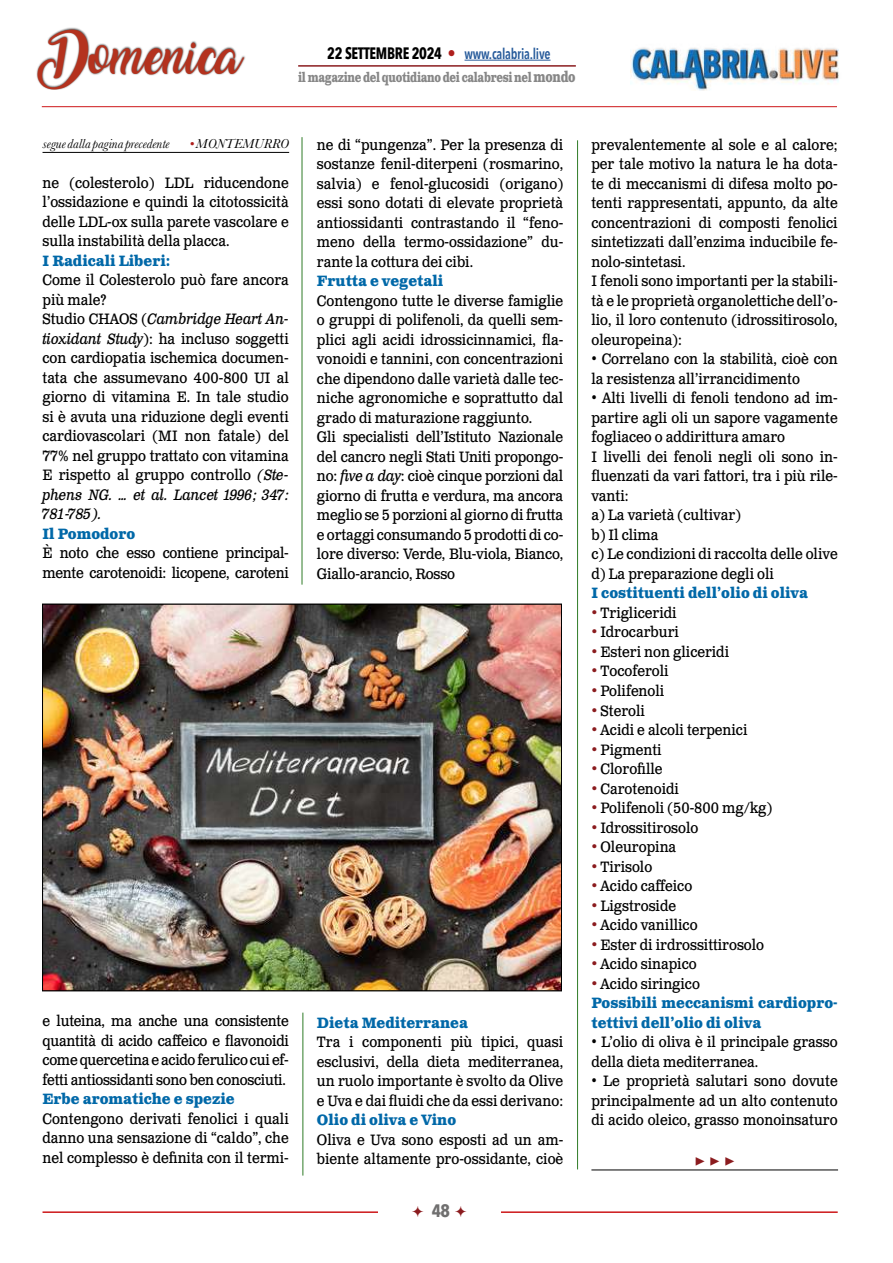
<style>
.page{position:relative;width:893px;height:1263px;background:#fff}
.page>*{position:absolute;margin:0;border:0;box-sizing:border-box;transform-origin:0 0}
.t1{font:33px "Amarillo";color:#b4321e}
.t2{font:700 18px "Minion Pro";color:#8b1c1f}
.t3{font:700 18px "Avenir Next Condensed";color:#706f6f}
.t4{font:15px/19.5px "Clarendon Text Pro";color:#000;scale:.9 1}
.t5{font:700 15px/19.5px "Clarendon Text Pro";color:#0068a8;scale:.9 1}
.t6{font:15px/19.5px "Clarendon Text Pro";letter-spacing:-.02em;color:#000;scale:.9 1}
.t7{font:600 15px "Avenir Next Condensed";letter-spacing:-.02em;color:#275b9b;scale:.9 1}
.t8{font:700 13.5px "Clarendon Text Pro";letter-spacing:-.03em;color:#878787;scale:.75 1}
.t9{font:italic 13.5px "Baskerville";color:#000}
.s1{font-weight:700;font-size:16.5px;color:#000}
.s2{font-family:"Clarendon Text Pro";font-weight:700;font-size:16.5px;color:#af1f1d}
.s3{font-size:15px}
.s4{color:#af1f1d}
.s5{font-style:italic}
.s6{color:#8b1c1f}
.s7{font-weight:400;color:#8b1c1f}
.s8{font-weight:400;color:#000}
</style>
<div class="page">
<hr style="left:465px;top:60px;width:86px;height:1px;background:#275b9b">
<hr style="left:298px;top:65px;width:278px;height:2px;background:#8b1c1f">
<img style="left:631px;top:47px;width:208px;height:44px">
<hr style="left:42px;top:106px;width:795px;height:1px;background:#cd1719">
<div style="left:36px;top:27px;width:210px;height:63px;background:#000;opacity:.75"></div>
<hr style="left:43px;top:1211px;width:795px;height:2px;background:#cd1719">
<div style="left:378px;top:1199px;width:122px;height:29px;background:#fff"></div>
<hr style="left:43px;top:152px;width:246px;height:1px;background:#000">
<img style="left:45px;top:606px;width:514px;height:383px">
<hr style="left:591px;top:1170px;width:247px;height:1px;background:#000">
<hr style="left:577px;top:140px;width:1px;height:1029px;background:#2f7b27">
<hr style="left:302px;top:137px;width:1px;height:448px;background:#2f7b27">
<hr style="left:303px;top:1012px;width:1px;height:163px;background:#2f7b27">
<h1 class="t1" style="left:43px;top:43px;width:200px">Domenica</h1>
<p class="t7" style="left:327px;top:41px;width:250px"><span class="s1">22 SETTEMBRE 2024</span> <span class="s2">•</span> www.calabria.live</p>
<p class="t8" style="left:298px;top:69px;width:371px">il magazine del quotidiano dei calabresi nel <span class="s3">mondo</span></p>
<p class="t9" style="left:43px;top:135px;width:129px">segue dalla pagina precedente</p>
<p class="t9" style="left:189px;top:135px;width:101px"><span class="s4">•</span> MONTEMURRO</p>
<p class="t4" style="left:43px;top:173px;width:275px;text-align:justify">ne (colesterolo) LDL riducendone l’ossidazione e quindi la citotossicità delle LDL-ox sulla parete vascolare e sulla instabilità della placca.</p>
<p class="t5" style="left:43px;top:252px;width:144px">I Radicali Liberi:</p>
<p class="t4" style="left:43px;top:271px;width:275px">Come il Colesterolo può fare ancora più male?<br>Studio CHAOS (<span class="s5">Cambridge Heart An&shy;tioxidant Study</span>): ha incluso soggetti con cardiopatia ischemica documen&shy;tata che assumevano 400-800 UI al giorno di vitamina E. In tale studio si è avuta una riduzione degli eventi cardiovascolari (MI non fatale) del<br>77% nel gruppo trattato con vitamina<br>E rispetto al gruppo controllo <span class="s5">(Ste&shy;phens NG. … et al. Lancet 1996; 347:<br>781-785).</span></p>
<p class="t5" style="left:43px;top:525px;width:105px">Il Pomodoro</p>
<p class="t6" style="left:43px;top:544px;width:275px">È noto che esso contiene principal&shy;mente carotenoidi: licopene, caroteni</p>
<p class="t4" style="left:317px;top:136px;width:275px;text-align:justify">ne di “pungenza”. Per la presenza di sostanze fenil-diterpeni (rosmarino, salvia) e fenol-glucosidi (origano) essi sono dotati di elevate proprietà antiossidanti contrastando il “feno&shy;meno della termo-ossidazione” du&shy;rante la cottura dei cibi.</p>
<p class="t5" style="left:317px;top:272px;width:142px">Frutta e vegetali</p>
<p class="t4" style="left:317px;top:292px;width:275px">Contengono tutte le diverse famiglie o gruppi di polifenoli, da quelli sem&shy;plici agli acidi idrossicinnamici, fla&shy;vonoidi e tannini, con concentrazioni che dipendono dalle varietà dalle tec&shy;niche agronomiche e soprattutto dal grado di maturazione raggiunto.<br>Gli specialisti dell’Istituto Nazionale del cancro negli Stati Uniti propongo&shy;no: <span class="s5">five a day</span>: cioè cinque porzioni dal giorno di frutta e verdura, ma ancora meglio se 5 porzioni al giorno di frutta e ortaggi consumando 5 prodotti di co&shy;lore diverso: Verde, Blu-viola, Bianco, Giallo-arancio, Rosso</p>
<p class="t4" style="left:43px;top:1012px;width:275px;text-align:justify">e luteina, ma anche una consistente quantità di acido caffeico e flavonoidi come quercetina e acido ferulico cui ef&shy;fetti antiossidanti sono ben conosciuti.</p>
<p class="t5" style="left:43px;top:1090px;width:215px">Erbe aromatiche e spezie</p>
<p class="t4" style="left:43px;top:1109px;width:275px;text-align:justify">Contengono derivati fenolici i quali danno una sensazione di “caldo”, che nel complesso è definita con il termi-</p>
<p class="t5" style="left:317px;top:1013px;width:169px">Dieta Mediterranea</p>
<p class="t4" style="left:317px;top:1033px;width:275px;text-align:justify">Tra i componenti più tipici, quasi esclusivi, della dieta mediterranea, un ruolo importante è svolto da Olive e Uva e dai fluidi che da essi derivano:</p>
<p class="t5" style="left:317px;top:1111px;width:156px">Olio di oliva e Vino</p>
<p class="t4" style="left:317px;top:1130px;width:275px">Oliva e Uva sono esposti ad un am&shy;biente altamente pro-ossidante, cioè</p>
<p class="t3" style="left:432px;top:1200px;width:19px">48</p>
<p class="t4" style="left:591px;top:136px;width:275px">prevalentemente al sole e al calore; per tale motivo la natura le ha dota&shy;te di meccanismi di difesa molto po&shy;tenti rappresentati, appunto, da alte concentrazioni di composti fenolici sintetizzati dall’enzima inducibile fe&shy;nolo-sintetasi.<br>I fenoli sono importanti per la stabili&shy;tà e le proprietà organolettiche dell’o&shy;lio, il loro contenuto (idrossitirosolo, oleuropeina):</p>
<p class="t4" style="left:591px;top:350px;width:275px">• Correlano con la stabilità, cioè con la resistenza all’irrancidimento</p>
<p class="t4" style="left:591px;top:389px;width:275px">• Alti livelli di fenoli tendono ad im&shy;partire agli oli un sapore vagamente fogliaceo o addirittura amaro<br>I livelli dei fenoli negli oli sono in&shy;fluenzati da vari fattori, tra i più rile&shy;vanti:<br>a) La varietà (cultivar)<br>b) Il clima<br>c) Le condizioni di raccolta delle olive d) La preparazione degli oli</p>
<p class="t5" style="left:591px;top:584px;width:242px">I costituenti dell’olio di oliva</p>
<p class="t4" style="left:591px;top:604px;width:96px"><span class="s6">•</span> Trigliceridi</p>
<p class="t4" style="left:591px;top:623px;width:99px"><span class="s6">•</span> Idrocarburi</p>
<p class="t4" style="left:591px;top:643px;width:154px"><span class="s6">•</span> Esteri non gliceridi</p>
<p class="t4" style="left:591px;top:662px;width:87px"><span class="s6">•</span> Tocoferoli</p>
<p class="t4" style="left:591px;top:682px;width:83px"><span class="s6">•</span> Polifenoli</p>
<p class="t4" style="left:591px;top:701px;width:61px"><span class="s6">•</span> Steroli</p>
<p class="t4" style="left:591px;top:721px;width:175px"><span class="s6">•</span> Acidi e alcoli terpenici</p>
<p class="t4" style="left:591px;top:740px;width:80px"><span class="s6">•</span> Pigmenti</p>
<p class="t4" style="left:591px;top:760px;width:81px"><span class="s6">•</span> Clorofille</p>
<p class="t4" style="left:591px;top:779px;width:99px"><span class="s6">•</span> Carotenoidi</p>
<p class="t4" style="left:591px;top:799px;width:202px"><span class="s6">•</span> Polifenoli (50-800 mg/kg)</p>
<p class="t4" style="left:591px;top:818px;width:120px"><span class="s6">•</span> Idrossitirosolo</p>
<p class="t4" style="left:591px;top:838px;width:96px"><span class="s6">•</span> Oleuropina</p>
<p class="t4" style="left:591px;top:857px;width:69px"><span class="s6">•</span> Tirisolo</p>
<p class="t4" style="left:591px;top:877px;width:113px"><span class="s6">•</span> Acido caffeico</p>
<p class="t4" style="left:591px;top:896px;width:95px"><span class="s6">•</span> Ligstroside</p>
<p class="t4" style="left:591px;top:916px;width:119px"><span class="s6">•</span> Acido vanillico</p>
<p class="t4" style="left:591px;top:935px;width:193px"><span class="s6">•</span> Ester di irdrossittirosolo</p>
<p class="t4" style="left:591px;top:955px;width:118px"><span class="s6">•</span> Acido sinapico</p>
<p class="t5" style="left:591px;top:974px;width:275px"><span class="s7">•</span> <span class="s8">Acido siringico<br></span>Possibili meccanismi cardiopro&shy;tettivi dell’olio di oliva</p>
<p class="t4" style="left:591px;top:1033px;width:275px">• L’olio di oliva è il principale grasso della dieta mediterranea.</p>
<p class="t4" style="left:591px;top:1072px;width:275px;text-align:justify">• Le proprietà salutari sono dovute principalmente ad un alto contenuto di acido oleico, grasso monoinsaturo</p>
<p class="t2" style="left:694px;top:1147px;width:42px">▶ ▶ ▶</p>
</div>
